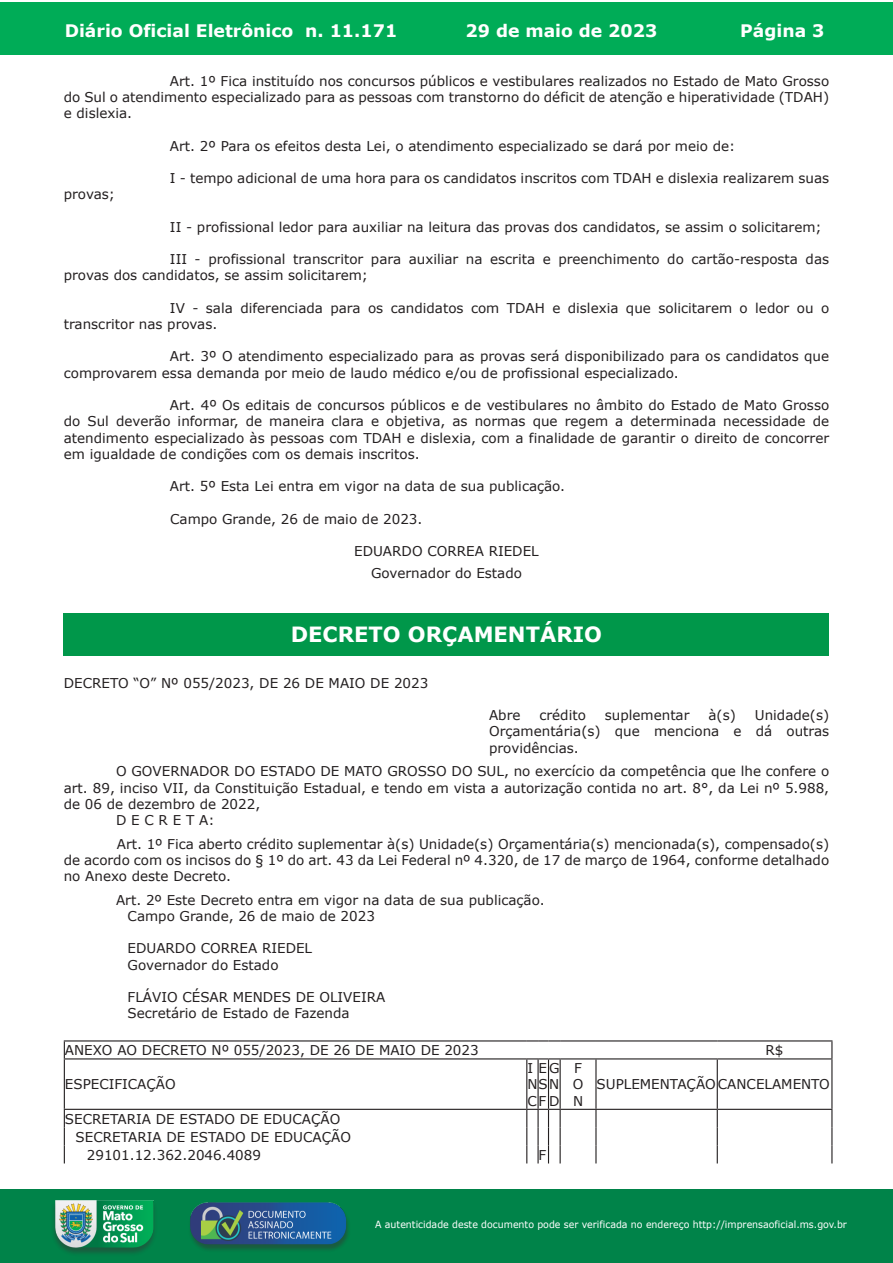
<style>
.page{position:relative;width:893px;height:1263px;background:#fff}
.page>*{position:absolute;margin:0;border:0;box-sizing:border-box;transform-origin:0 0}
.t1{font:700 21px "Verdana";color:#fff}
.t2{font:700 17.25px "Verdana";color:#fff}
.t3{font:13.5px/16.2px "Verdana";color:#231f20;text-align:justify}
.t4{font:9.9px "Verdana";color:#fff;scale:.95 1}
</style>
<div class="page">
<div style="left:0;top:2px;width:893px;height:53px;background:#00ac57"></div>
<div style="left:1px;top:1189px;width:892px;height:74px;background:#008349"></div>
<img style="left:49px;top:1198px;width:111px;height:61px">
<img style="left:185px;top:1201px;width:168px;height:54px">
<div style="left:64px;top:613px;width:765px;height:42px;background:#00974a"></div>
<svg style="left:64px;top:1041px;width:1px;height:17px"></svg>
<svg style="left:831px;top:1041px;width:1px;height:17px"></svg>
<hr style="left:64px;top:1040px;width:463px;height:1px;background:#231f20">
<svg style="left:527px;top:1040px;width:33px;height:1px"></svg>
<hr style="left:560px;top:1040px;width:36px;height:1px;background:#231f20">
<hr style="left:596px;top:1040px;width:121px;height:1px;background:#231f20">
<hr style="left:717px;top:1040px;width:115px;height:1px;background:#231f20">
<hr style="left:64px;top:1058px;width:463px;height:1px;background:#231f20">
<svg style="left:527px;top:1058px;width:33px;height:1px"></svg>
<hr style="left:560px;top:1058px;width:36px;height:1px;background:#231f20">
<hr style="left:596px;top:1058px;width:121px;height:1px;background:#231f20">
<hr style="left:717px;top:1058px;width:115px;height:1px;background:#231f20">
<hr style="left:831px;top:1059px;width:1px;height:50px;background:#231f20">
<hr style="left:64px;top:1109px;width:463px;height:1px;background:#231f20">
<hr style="left:560px;top:1109px;width:36px;height:1px;background:#231f20">
<hr style="left:596px;top:1109px;width:121px;height:1px;background:#231f20">
<hr style="left:717px;top:1109px;width:115px;height:1px;background:#231f20">
<svg style="left:831px;top:1110px;width:1px;height:53px"></svg>
<hr style="left:64px;top:1059px;width:1px;height:50px;background:#231f20">
<hr style="left:526px;top:1059px;width:1px;height:50px;background:#231f20">
<hr style="left:537px;top:1059px;width:2px;height:50px;background:#231f20">
<hr style="left:548px;top:1059px;width:1px;height:50px;background:#231f20">
<hr style="left:560px;top:1059px;width:1px;height:50px;background:#231f20">
<hr style="left:595px;top:1059px;width:2px;height:50px;background:#231f20">
<hr style="left:717px;top:1059px;width:1px;height:50px;background:#231f20">
<svg style="left:64px;top:1110px;width:1px;height:53px"></svg>
<svg style="left:526px;top:1109px;width:35px;height:54px"></svg>
<svg style="left:595px;top:1110px;width:2px;height:53px"></svg>
<svg style="left:717px;top:1110px;width:1px;height:53px"></svg>
<p class="t2" style="left:65px;top:18px;width:334px">Diário Oficial Eletrônico n. 11.171</p>
<p class="t2" style="left:466px;top:18px;width:193px">29 de maio de 2023</p>
<p class="t2" style="left:740px;top:18px;width:86px">Página 3</p>
<p class="t3" style="left:64px;top:73px;width:767px;text-indent:106px">Art. 1º Fica instituído nos concursos públicos e vestibulares realizados no Estado de Mato Grosso do Sul o atendimento especializado para as pessoas com transtorno do déficit de atenção e hiperatividade (TDAH) e dislexia.</p>
<p class="t3" style="left:170px;top:138px;width:567px">Art. 2º Para os efeitos desta Lei, o atendimento especializado se dará por meio de:</p>
<p class="t3" style="left:170px;top:170px;width:661px">I - tempo adicional de uma hora para os candidatos inscritos com TDAH e dislexia realizarem suas</p>
<p class="t3" style="left:64px;top:186px;width:53px">provas;</p>
<p class="t3" style="left:170px;top:219px;width:653px">II - profissional ledor para auxiliar na leitura das provas dos candidatos, se assim o solicitarem;</p>
<p class="t3" style="left:64px;top:251px;width:767px;text-indent:106px">III - profissional transcritor para auxiliar na escrita e preenchimento do cartão-resposta das provas dos candidatos, se assim solicitarem;</p>
<p class="t3" style="left:64px;top:300px;width:767px;text-indent:106px">IV - sala diferenciada para os candidatos com TDAH e dislexia que solicitarem o ledor ou o transcritor nas provas.</p>
<p class="t3" style="left:64px;top:348px;width:767px;text-indent:106px">Art. 3º O atendimento especializado para as provas será disponibilizado para os candidatos que comprovarem essa demanda por meio de laudo médico e/ou de profissional especializado.</p>
<p class="t3" style="left:64px;top:397px;width:767px;text-indent:106px">Art. 4º Os editais de concursos públicos e de vestibulares no âmbito do Estado de Mato Grosso do Sul deverão informar, de maneira clara e objetiva, as normas que regem a determinada necessidade de atendimento especializado às pessoas com TDAH e dislexia, com a finalidade de garantir o direito de concorrer em igualdade de condições com os demais inscritos.</p>
<p class="t3" style="left:170px;top:478px;width:397px">Art. 5º Esta Lei entra em vigor na data de sua publicação.</p>
<p class="t3" style="left:170px;top:510px;width:254px">Campo Grande, 26 de maio de 2023.</p>
<p class="t3" style="left:354px;top:540px;width:186px;line-height:21.6px;text-align:center">EDUARDO CORREA RIEDEL<br>Governador do Estado</p>
<h1 class="t1" style="left:291px;top:620px;width:313px">DECRETO ORÇAMENTÁRIO</h1>
<p class="t3" style="left:64px;top:675px;width:366px">DECRETO “O” Nº 055/2023, DE 26 DE MAIO DE 2023</p>
<p class="t3" style="left:489px;top:707px;width:33px">Abre</p>
<p class="t3" style="left:539px;top:707px;width:48px">crédito</p>
<p class="t3" style="left:605px;top:707px;width:86px">suplementar</p>
<p class="t3" style="left:708px;top:707px;width:29px">à(s)</p>
<p class="t3" style="left:489px;top:707px;width:342px;text-indent:266px">Unidade(s)<br>Orçamentária(s) que menciona e dá outras providências.</p>
<p class="t3" style="left:116px;top:763px;width:715px">O GOVERNADOR DO ESTADO DE MATO GROSSO DO SUL, no exercício da competência que lhe confere o</p>
<p class="t3" style="left:64px;top:779px;width:767px">art. 89, inciso VII, da Constituição Estadual, e tendo em vista a autorização contida no art. 8°, da Lei nº 5.988,</p>
<p class="t3" style="left:64px;top:796px;width:198px">de 06 de dezembro de 2022,</p>
<p class="t3" style="left:116px;top:812px;width:100px">D E C R E T A:</p>
<p class="t3" style="left:64px;top:835px;width:767px;text-indent:53px">Art. 1º Fica aberto crédito suplementar à(s) Unidade(s) Orçamentária(s) mencionada(s), compensado(s) de acordo com os incisos do § 1º do art. 43 da Lei Federal nº 4.320, de 17 de março de 1964, conforme detalhado no Anexo deste Decreto.</p>
<p class="t3" style="left:128px;top:892px;width:419px;text-indent:-12px">Art. 2º Este Decreto entra em vigor na data de sua publicação.<br>Campo Grande, 26 de maio de 2023</p>
<p class="t3" style="left:128px;top:940px;width:186px">EDUARDO CORREA RIEDEL<br>Governador do Estado</p>
<p class="t3" style="left:128px;top:989px;width:259px">FLÁVIO CÉSAR MENDES DE OLIVEIRA<br>Secretário de Estado de Fazenda</p>
<p class="t3" style="left:65px;top:1042px;width:415px">ANEXO AO DECRETO Nº 055/2023, DE 26 DE MAIO DE 2023</p>
<p class="t3" style="left:765px;top:1042px;width:19px">R$</p>
<p class="t3" style="left:65px;top:1076px;width:112px">ESPECIFICAÇÃO</p>
<p class="t3" style="left:527px;top:1060px;width:34px">I EG NSN CFD</p>
<p class="t3" style="left:573px;top:1060px;width:12px">F O N</p>
<p class="t3" style="left:597px;top:1076px;width:235px">SUPLEMENTAÇÃOCANCELAMENTO</p>
<p class="t3" style="left:65px;top:1110px;width:277px">SECRETARIA DE ESTADO DE EDUCAÇÃO</p>
<p class="t3" style="left:76px;top:1128px;width:277px">SECRETARIA DE ESTADO DE EDUCAÇÃO</p>
<p class="t3" style="left:87px;top:1146px;width:176px">29101.12.362.2046.4089</p>
<p class="t3" style="left:539px;top:1146px;width:9px">F</p>
<p class="t4" style="left:375px;top:1218px;width:498px">A autenticidade deste documento pode ser verificada no endereço http://imprensaoficial.ms.gov.br</p>
</div>
